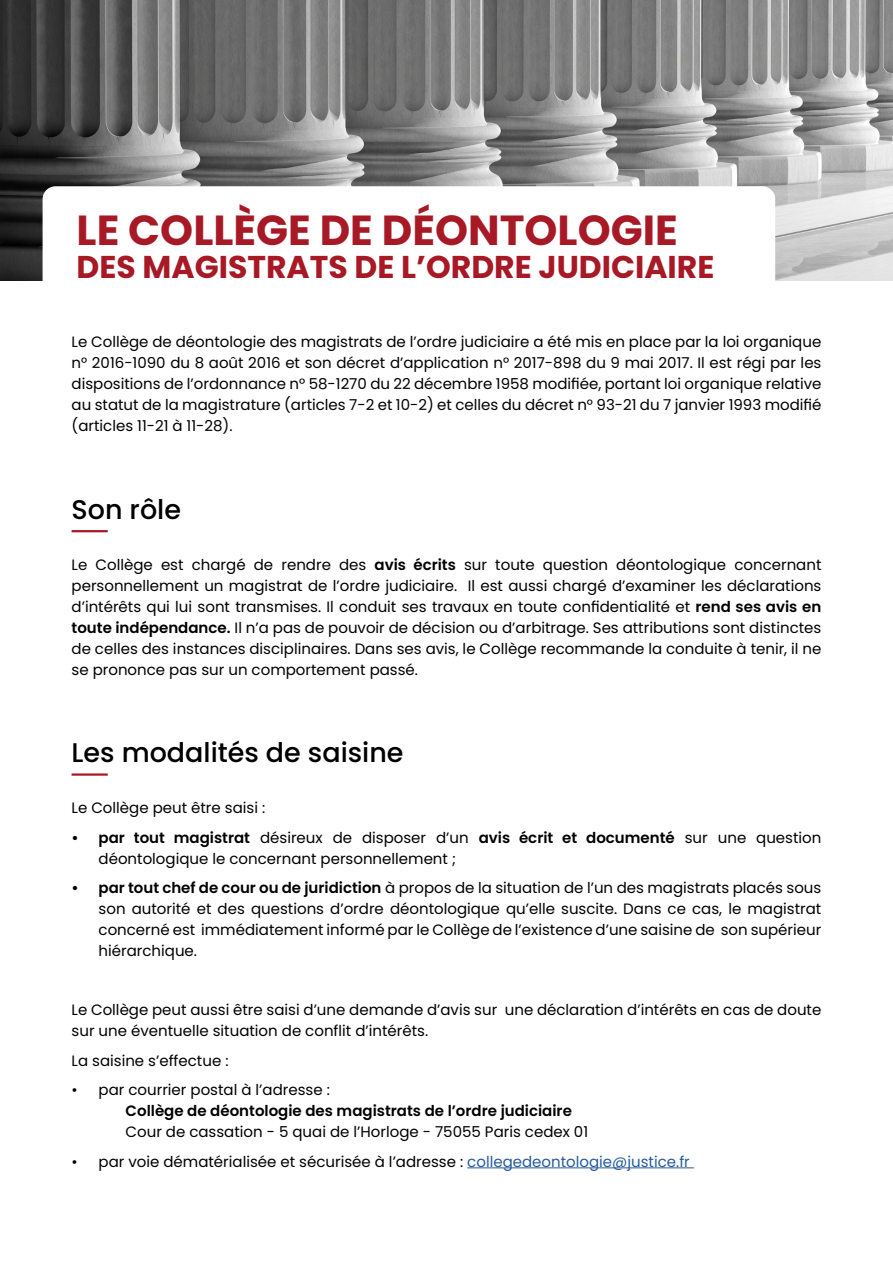
<style>
.page{position:relative;width:893px;height:1263px;background:#fff}
.page>*{position:absolute;margin:0;border:0;box-sizing:border-box;transform-origin:0 0}
.t1{font:700 42px "Poppins";color:#a81926}
.t2{font:700 31.5px "Poppins";color:#a81926}
.t3{font:500 27px "Poppins";color:#000}
.t4{font:15px/21px "Poppins";color:#000;text-align:justify}
.t5{font:600 15px "Poppins";color:#000}
.s1{font-weight:600}
.s2{color:#275b9b}
</style>
<div class="page">
<img style="left:0;top:0;width:893px;height:281px">
<div style="left:43px;top:186px;width:732px;height:121px;background:#fff;border-radius:13px"></div>
<hr style="left:467px;top:1167px;width:227px;height:1px;background:#275b9b">
<hr style="left:72px;top:530px;width:36px;height:2px;background:#a81926">
<hr style="left:72px;top:773px;width:36px;height:3px;background:#a81926">
<h1 class="t1" style="left:77px;top:206px;width:603px">LE COLLÈGE DE DÉONTOLOGIE</h1>
<h2 class="t2" style="left:77px;top:249px;width:639px">DES MAGISTRATS DE L’ORDRE JUDICIAIRE</h2>
<p class="t4" style="left:72px;top:332px;width:751px">Le Collège de déontologie des magistrats de l’ordre judiciaire a été mis en place par la loi organique n° 2016-1090 du 8 août 2016 et son décret d’application n° 2017-898 du 9 mai 2017. Il est régi par les dispositions de l’ordonnance n° 58-1270 du 22 décembre 1958 modifiée, portant loi organique relative au statut de la magistrature (articles 7-2 et 10-2) et celles du décret n° 93-21 du 7 janvier 1993 modifié (articles 11-21 à 11-28).</p>
<h3 class="t3" style="left:72px;top:494px;width:111px">Son rôle</h3>
<p class="t4" style="left:72px;top:554px;width:751px">Le Collège est chargé de rendre des <span class="s1">avis écrits</span> sur toute question déontologique concernant personnellement un magistrat de l’ordre judiciaire. Il est aussi chargé d’examiner les déclarations d’intérêts qui lui sont transmises. Il conduit ses travaux en toute confidentialité et <span class="s1">rend ses avis en toute indépendance.</span> Il n’a pas de pouvoir de décision ou d’arbitrage. Ses attributions sont distinctes de celles des instances disciplinaires. Dans ses avis, le Collège recommande la conduite à tenir, il ne se prononce pas sur un comportement passé.</p>
<h3 class="t3" style="left:72px;top:737px;width:333px">Les modalités de saisine</h3>
<p class="t4" style="left:72px;top:797px;width:195px">Le Collège peut être saisi :</p>
<p class="t4" style="left:99px;top:827px;width:724px;text-indent:-27px"><span class="s1">• par tout magistrat</span> désireux de disposer d’un <span class="s1">avis écrit et documenté</span> sur une question déontologique le concernant personnellement ;</p>
<p class="t4" style="left:99px;top:877px;width:724px;text-indent:-27px"><span class="s1">• par tout chef de cour ou de juridiction</span> à propos de la situation de l’un des magistrats placés sous son autorité et des questions d’ordre déontologique qu’elle suscite. Dans ce cas, le magistrat concerné est immédiatement informé par le Collège de l’existence d’une saisine de son supérieur hiérarchique.</p>
<p class="t4" style="left:72px;top:999px;width:751px">Le Collège peut aussi être saisi d’une demande d’avis sur une déclaration d’intérêts en cas de doute sur une éventuelle situation de conflit d’intérêts.</p>
<p class="t4" style="left:72px;top:1050px;width:158px">La saisine s’effectue :</p>
<p class="t4" style="left:72px;top:1079px;width:260px">• par courrier postal à l’adresse :</p>
<p class="t5" style="left:126px;top:1102px;width:448px">Collège de déontologie des magistrats de l’ordre judiciaire</p>
<p class="t4" style="left:126px;top:1121px;width:464px">Cour de cassation - 5 quai de l’Horloge - 75055 Paris cedex 01</p>
<p class="t4" style="left:72px;top:1151px;width:620px">• par voie dématérialisée et sécurisée à l’adresse : <span class="s2">collegedeontologie@justice.fr</span></p>
</div>
